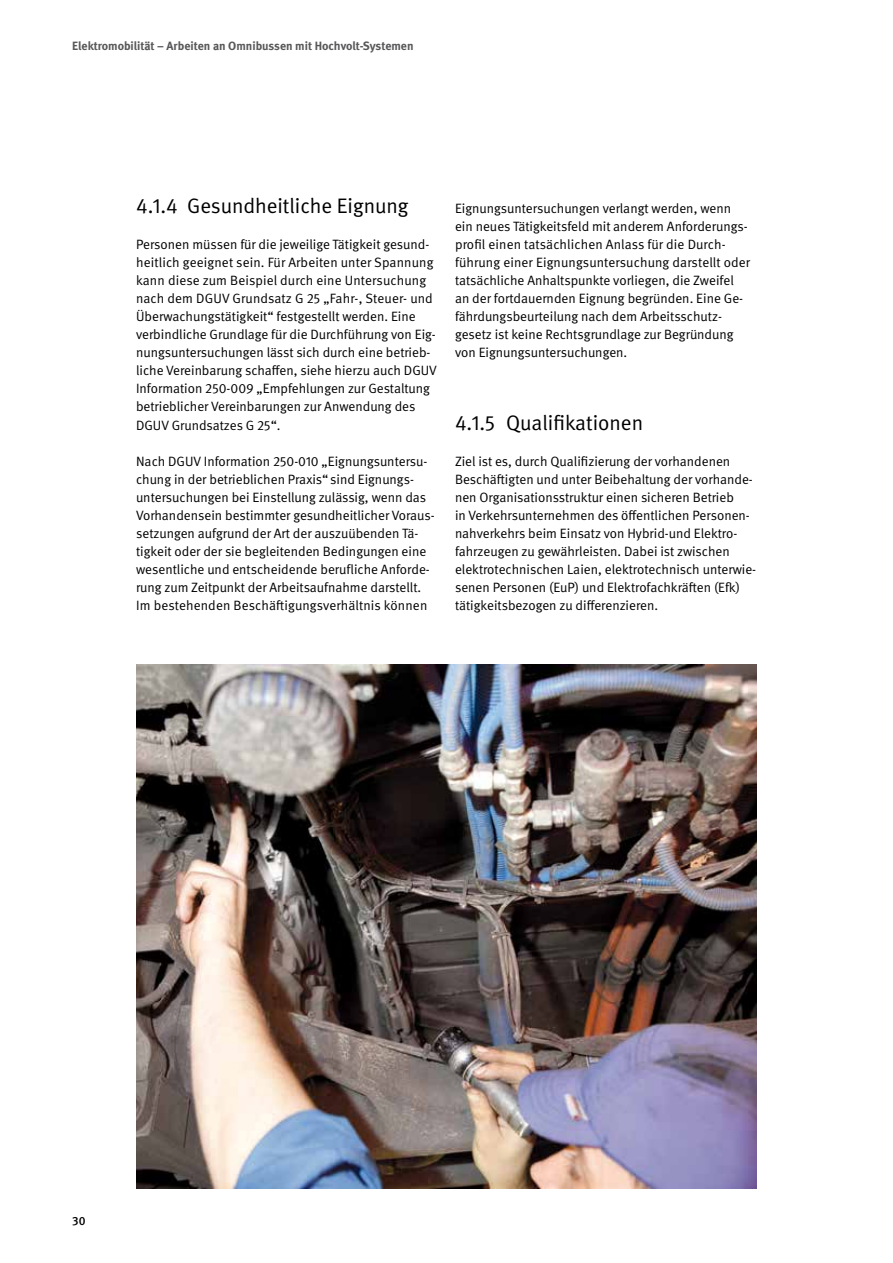
<style>
.page{position:relative;width:893px;height:1263px;background:#fff}
.page>*{position:absolute;margin:0;border:0;box-sizing:border-box;transform-origin:0 0}
.t1{font:21px "DGUV Meta";color:#000}
.t2{font:13.5px/18.1px "DGUV Meta";color:#000}
.t3{font:700 12px "DGUV Meta";color:#58585a}
.t4{font:500 12px "DGUV Meta";color:#000}
</style>
<div class="page">
<img style="left:136px;top:664px;width:621px;height:524px">
<p class="t3" style="left:72px;top:39px;width:343px">Elektromobilität – Arbeiten an Omnibussen mit Hochvolt-Systemen</p>
<h1 class="t1" style="left:136px;top:193px;width:274px">4.1.4 Gesundheitliche Eignung</h1>
<p class="t2" style="left:136px;top:235px;width:302px">Personen müssen für die jeweilige Tätigkeit gesund&shy;heitlich geeignet sein. Für Arbeiten unter Spannung kann diese zum Beispiel durch eine Untersuchung nach dem DGUV Grundsatz G 25 „Fahr-, Steuer- und Überwachungstätigkeit“ festgestellt werden. Eine verbindliche Grundlage für die Durchführung von Eig&shy;nungsuntersuchungen lässt sich durch eine betrieb&shy;liche Vereinbarung schaffen, siehe hierzu auch DGUV Information 250-009 „Empfehlungen zur Gestaltung betrieblicher Vereinbarungen zur Anwendung des DGUV Grundsatzes G 25“.</p>
<p class="t2" style="left:136px;top:452px;width:300px">Nach DGUV Information 250-010 „Eignungsuntersu&shy;chung in der betrieblichen Praxis“ sind Eignungs&shy;untersuchungen bei Einstellung zulässig, wenn das Vorhandensein bestimmter gesundheitlicher Voraus&shy;setzungen aufgrund der Art der auszuübenden Tä&shy;tigkeit oder der sie begleitenden Bedingungen eine wesentliche und entscheidende berufliche Anforde&shy;rung zum Zeitpunkt der Arbeitsaufnahme darstellt.<br>Im bestehenden Beschäftigungsverhältnis können</p>
<p class="t2" style="left:455px;top:199px;width:297px">Eignungsuntersuchungen verlangt werden, wenn ein neues Tätigkeitsfeld mit anderem Anforderungs&shy;profil einen tatsächlichen Anlass für die Durch&shy;führung einer Eignungsuntersuchung darstellt oder tatsächliche Anhaltspunkte vorliegen, die Zweifel an der fortdauernden Eignung begründen. Eine Ge&shy;fährdungsbeurteilung nach dem Arbeitsschutz&shy;gesetz ist keine Rechtsgrundlage zur Begründung von Eignungsuntersuchungen.</p>
<h1 class="t1" style="left:455px;top:410px;width:190px">4.1.5 Qualifikationen</h1>
<p class="t2" style="left:455px;top:452px;width:303px">Ziel ist es, durch Qualifizierung der vorhandenen Beschäftigten und unter Beibehaltung der vorhande&shy;nen Organisationsstruktur einen sicheren Betrieb<br>in Verkehrsunternehmen des öffentlichen Personen&shy;nahverkehrs beim Einsatz von Hybrid-und Elektro&shy;fahrzeugen zu gewährleisten. Dabei ist zwischen elektrotechnischen Laien, elektrotechnisch unterwie&shy;senen Personen (EuP) und Elektrofachkräften (Efk) tätigkeitsbezogen zu differenzieren.</p>
<p class="t4" style="left:72px;top:1213px;width:15px">30</p>
</div>
